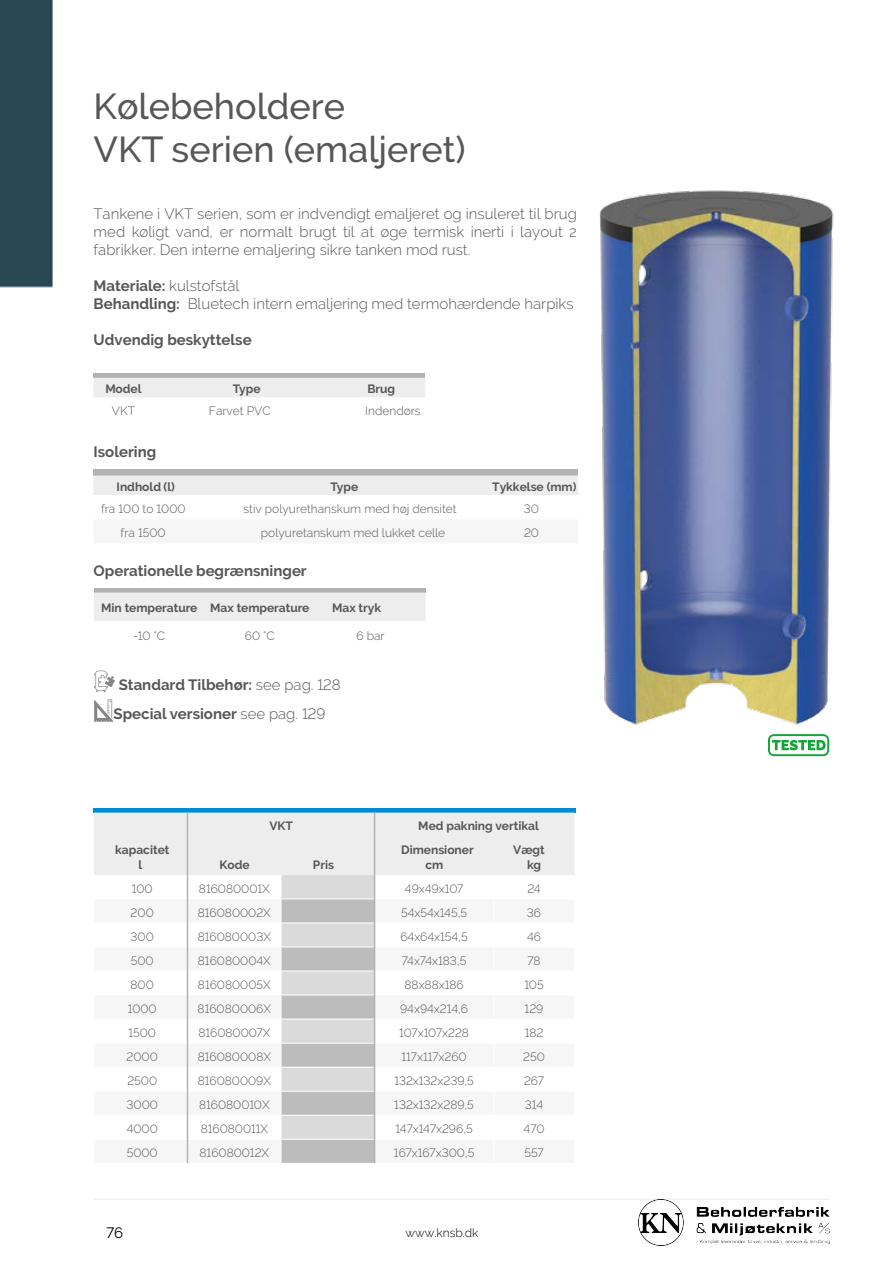
<style>
.page{position:relative;width:893px;height:1263px;background:#fff}
.page>*{position:absolute;margin:0;border:0;box-sizing:border-box;transform-origin:0 0}
.t1{font:500 36px/43.2px "Raleway";color:#575756}
.t2{font:300 15px/18px "Raleway";color:#575756;text-align:justify}
.t3{font:700 15px/29.5px "Raleway";color:#575756}
.t4{font:15px "Raleway";color:#000}
.t5{font:300 12px "Raleway";color:#575756}
.t6{font:700 12px/14.4px "Raleway";color:#575756;text-align:center}
.t7{font:300 12px "Raleway";color:#000}
.s1{font-weight:700}
.s2{font-weight:300}
</style>
<div class="page">
<hr style="left:94px;top:1199px;width:735px;height:1px;background:#ededed">
<hr style="left:94px;top:808px;width:482px;height:4px;background:#008bd2">
<img style="left:599px;top:190px;width:235px;height:535px">
<svg style="left:94px;top:812px;width:481px;height:351px"></svg>
<div style="left:94px;top:588px;width:332px;height:5px;background:#b3b2b2"></div>
<div style="left:94px;top:593px;width:332px;height:28px;background:#ededed"></div>
<div style="left:94px;top:373px;width:331px;height:5px;background:#b3b2b2"></div>
<div style="left:94px;top:378px;width:331px;height:19px;background:#ededed"></div>
<svg style="left:94px;top:670px;width:21px;height:22px"></svg>
<svg style="left:94px;top:699px;width:20px;height:23px"></svg>
<div style="left:94px;top:469px;width:484px;height:6px;background:#b3b2b2"></div>
<div style="left:94px;top:475px;width:484px;height:20px;background:#ededed"></div>
<svg style="left:768px;top:734px;width:61px;height:22px"></svg>
<div style="left:0;top:0;width:53px;height:288px;background:#294753"></div>
<img style="left:638px;top:1200px;width:192px;height:45px">
<h1 class="t1" style="left:94px;top:85px;width:374px">Kølebeholdere<br>VKT serien (emaljeret)</h1>
<p class="t2" style="left:94px;top:204px;width:485px">Tankene i VKT serien, som er indvendigt emaljeret og insuleret til brug med køligt vand, er normalt brugt til at øge termisk inerti i layout 2 fabrikker. Den interne emaljering sikre tanken mod rust.</p>
<p class="t2" style="left:94px;top:276px;width:482px"><span class="s1">Materiale:</span> kulstofstål<br><span class="s1">Behandling:</span> Bluetech intern emaljering med termohærdende harpiks</p>
<p class="t3" style="left:94px;top:325px;width:160px">Udvendig beskyttelse</p>
<p class="t6" style="left:105px;top:382px;width:38px">Model</p>
<p class="t6" style="left:233px;top:382px;width:29px">Type</p>
<p class="t6" style="left:367px;top:382px;width:29px">Brug</p>
<p class="t5" style="left:112px;top:404px;width:25px">VKT</p>
<p class="t5" style="left:209px;top:404px;width:63px">Farvet PVC</p>
<p class="t5" style="left:365px;top:404px;width:57px">Indendørs</p>
<p class="t3" style="left:94px;top:437px;width:64px">Isolering</p>
<p class="t6" style="left:117px;top:480px;width:60px">Indhold (l)</p>
<p class="t6" style="left:330px;top:480px;width:29px">Type</p>
<p class="t6" style="left:492px;top:480px;width:86px">Tykkelse (mm)</p>
<p class="t5" style="left:101px;top:502px;width:86px">fra 100 to 1000</p>
<p class="t5" style="left:243px;top:502px;width:215px">stiv polyurethanskum med høj densitet</p>
<p class="t5" style="left:524px;top:502px;width:17px">30</p>
<p class="t5" style="left:121px;top:526px;width:47px">fra 1500</p>
<p class="t5" style="left:261px;top:526px;width:186px">polyuretanskum med lukket celle</p>
<p class="t5" style="left:524px;top:526px;width:17px">20</p>
<p class="t3" style="left:94px;top:556px;width:215px">Operationelle begrænsninger</p>
<p class="t6" style="left:101px;top:601px;width:210px">Min temperature Max temperature</p>
<p class="t6" style="left:332px;top:601px;width:51px">Max tryk</p>
<p class="t5" style="left:133px;top:629px;width:34px">-10 °C</p>
<p class="t5" style="left:245px;top:629px;width:31px">60 °C</p>
<p class="t5" style="left:356px;top:629px;width:30px">6 bar</p>
<p class="t3" style="left:114px;top:669px;width:229px;text-indent:5px">Standard Tilbehør: <span class="s2">see pag. 128<br></span>Special versioner <span class="s2">see pag. 129</span></p>
<p class="t6" style="left:115px;top:843px;width:56px">kapacitet l</p>
<p class="t6" style="left:269px;top:819px;width:25px">VKT</p>
<p class="t6" style="left:418px;top:819px;width:122px">Med pakning vertikal</p>
<p class="t6" style="left:219px;top:857px;width:32px">Kode</p>
<p class="t6" style="left:313px;top:857px;width:23px">Pris</p>
<p class="t6" style="left:401px;top:843px;width:74px">Dimensioner cm</p>
<p class="t6" style="left:527px;top:843px;width:19px;text-align:left;text-indent:-14px">Vægt kg</p>
<p class="t5" style="left:132px;top:881px;width:22px">100</p>
<p class="t5" style="left:199px;top:881px;width:72px">816080001X</p>
<p class="t5" style="left:405px;top:881px;width:60px">49x49x107</p>
<p class="t5" style="left:527px;top:881px;width:15px">24</p>
<p class="t5" style="left:131px;top:905px;width:25px">200</p>
<p class="t5" style="left:198px;top:905px;width:75px">816080002X</p>
<p class="t5" style="left:401px;top:905px;width:68px">54x54x145,5</p>
<p class="t5" style="left:527px;top:905px;width:16px">36</p>
<p class="t5" style="left:131px;top:929px;width:25px">300</p>
<p class="t5" style="left:198px;top:929px;width:75px">816080003X</p>
<p class="t5" style="left:400px;top:929px;width:69px">64x64x154,5</p>
<p class="t5" style="left:527px;top:929px;width:15px">46</p>
<p class="t5" style="left:131px;top:953px;width:24px">500</p>
<p class="t5" style="left:198px;top:953px;width:74px">816080004X</p>
<p class="t5" style="left:402px;top:953px;width:66px">74x74x183,5</p>
<p class="t5" style="left:527px;top:953px;width:15px">78</p>
<p class="t5" style="left:131px;top:977px;width:25px">800</p>
<p class="t5" style="left:198px;top:977px;width:74px">816080005X</p>
<p class="t5" style="left:404px;top:977px;width:61px">88x88x186</p>
<p class="t5" style="left:524px;top:977px;width:21px">105</p>
<p class="t5" style="left:128px;top:1001px;width:30px">1000</p>
<p class="t5" style="left:198px;top:1001px;width:75px">816080006X</p>
<p class="t5" style="left:400px;top:1001px;width:70px">94x94x214,6</p>
<p class="t5" style="left:525px;top:1001px;width:20px">129</p>
<p class="t5" style="left:128px;top:1025px;width:29px">1500</p>
<p class="t5" style="left:198px;top:1025px;width:73px">816080007X</p>
<p class="t5" style="left:399px;top:1025px;width:71px">107x107x228</p>
<p class="t5" style="left:525px;top:1025px;width:20px">182</p>
<p class="t5" style="left:127px;top:1049px;width:33px">2000</p>
<p class="t5" style="left:198px;top:1049px;width:75px">816080008X</p>
<p class="t5" style="left:401px;top:1049px;width:67px">117x117x260</p>
<p class="t5" style="left:523px;top:1049px;width:23px">250</p>
<p class="t5" style="left:127px;top:1073px;width:31px">2500</p>
<p class="t5" style="left:198px;top:1073px;width:75px">816080009X</p>
<p class="t5" style="left:394px;top:1073px;width:81px">132x132x239,5</p>
<p class="t5" style="left:524px;top:1073px;width:22px">267</p>
<p class="t5" style="left:127px;top:1097px;width:33px">3000</p>
<p class="t5" style="left:199px;top:1097px;width:72px">816080010X</p>
<p class="t5" style="left:394px;top:1097px;width:81px">132x132x289,5</p>
<p class="t5" style="left:525px;top:1097px;width:20px">314</p>
<p class="t5" style="left:127px;top:1122px;width:33px">4000</p>
<p class="t5" style="left:201px;top:1122px;width:69px">816080011X</p>
<p class="t5" style="left:395px;top:1122px;width:79px">147x147x296,5</p>
<p class="t5" style="left:524px;top:1122px;width:22px">470</p>
<p class="t5" style="left:127px;top:1146px;width:33px">5000</p>
<p class="t5" style="left:200px;top:1146px;width:71px">816080012X</p>
<p class="t5" style="left:394px;top:1146px;width:82px">167x167x300,5</p>
<p class="t5" style="left:524px;top:1146px;width:21px">557</p>
<p class="t4" style="left:106px;top:1224px;width:18px">76</p>
<p class="t7" style="left:405px;top:1225px;width:75px">www.knsb.dk</p>
</div>
